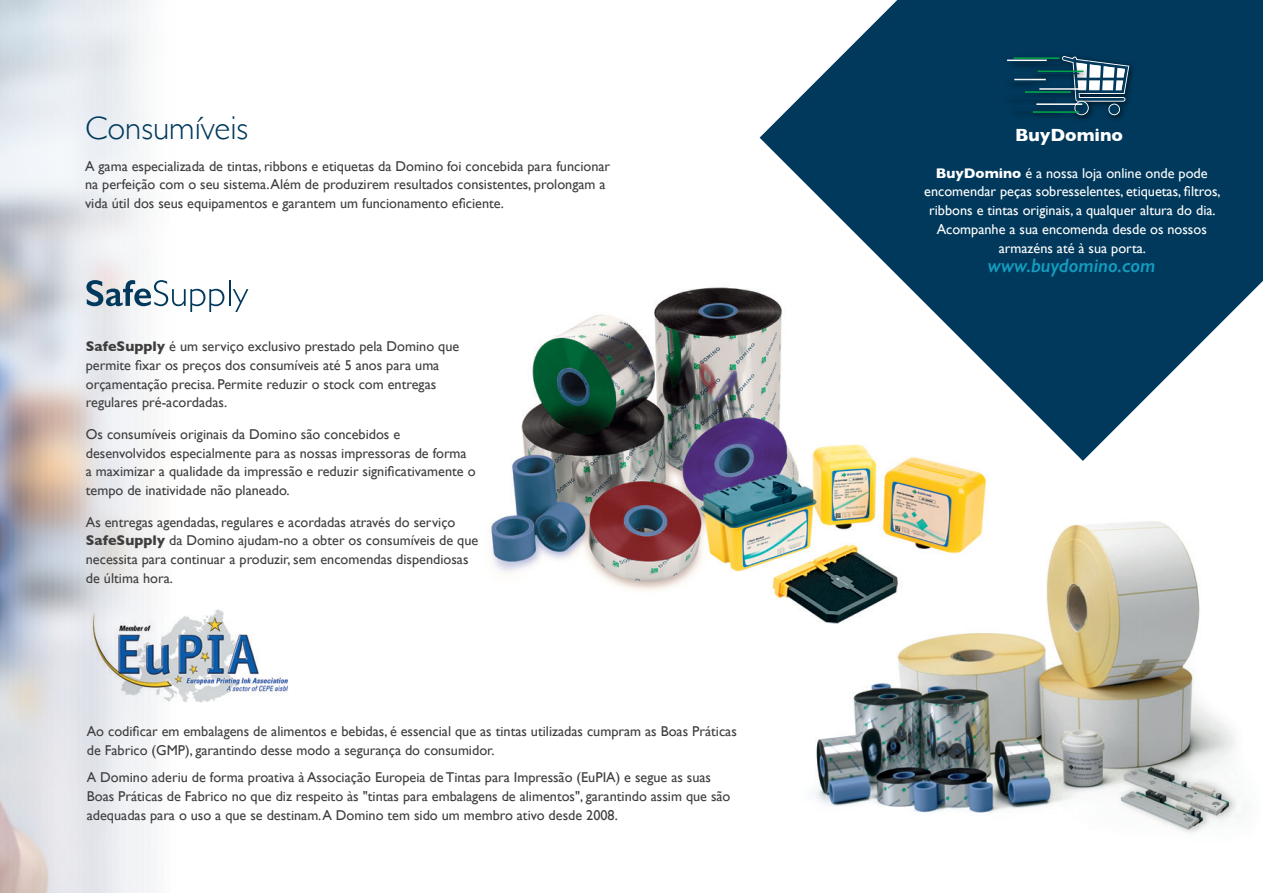
<style>
.page{position:relative;width:1263px;height:893px;background:#fff}
.page>*{position:absolute;margin:0;border:0;box-sizing:border-box;transform-origin:0 0}
.t1{font:300 33px "Gill Sans";color:#00395c}
.t2{font:italic 600 19.5px "Gill Sans";color:#149dbf}
.t3{font:700 18px "Gill Sans";color:#fff}
.t4{font:14.25px/18.8px "Gill Sans";color:#3e3e3f}
.t5{font:14.25px/18.8px "Gill Sans";color:#fff;text-align:center}
.s1{font-weight:700}
</style>
<div class="page">
<img style="left:491px;top:287px;width:495px;height:304px">
<img style="left:0;top:0;width:193px;height:893px">
<img style="left:763px;top:502px;width:483px;height:331px">
<svg style="left:86px;top:280px;width:162px;height:31px"></svg>
<img style="left:86px;top:588px;width:202px;height:135px">
<svg style="left:760px;top:0;width:503px;height:461px;fill:#00395c"></svg>
<img style="left:1056px;top:50px;width:83px;height:61px">
<img style="left:1068px;top:115px;width:30px;height:10px">
<img style="left:1102px;top:98px;width:28px;height:27px">
<svg style="left:1069px;top:56px;width:60px;height:59px"></svg>
<hr style="left:1076px;top:78px;width:49px;height:2px;background:#00395c">
<img style="left:1008px;top:71px;width:19px;height:2px">
<img style="left:1069px;top:64px;width:24px;height:18px">
<img style="left:1027px;top:67px;width:62px;height:15px">
<hr style="left:1033px;top:73px;width:46px;height:1px;background:#00395c">
<img style="left:1008px;top:73px;width:47px;height:9px">
<hr style="left:1014px;top:79px;width:32px;height:1px;background:#fff">
<img style="left:1003px;top:75px;width:37px;height:16px">
<svg style="left:1008px;top:81px;width:22px;height:1px"></svg>
<img style="left:1033px;top:82px;width:62px;height:17px">
<hr style="left:1039px;top:88px;width:46px;height:2px;background:#fff">
<img style="left:1019px;top:85px;width:62px;height:12px">
<hr style="left:1025px;top:91px;width:46px;height:2px;background:#00ab4d">
<img style="left:1003px;top:91px;width:60px;height:18px">
<hr style="left:1007px;top:98px;width:46px;height:1px;background:#00395c">
<img style="left:1007px;top:103px;width:23px;height:17px">
<hr style="left:1013px;top:109px;width:46px;height:2px;background:#00395c">
<img style="left:1026px;top:105px;width:62px;height:18px">
<img style="left:1030px;top:97px;width:62px;height:18px">
<hr style="left:1036px;top:103px;width:46px;height:2px;background:#fff">
<img style="left:1007px;top:51px;width:62px;height:18px">
<hr style="left:1013px;top:57px;width:46px;height:2px;background:#00ab4d">
<img style="left:1003px;top:54px;width:53px;height:17px">
<hr style="left:1007px;top:60px;width:40px;height:1px;background:#fff">
<p class="t1" style="left:85px;top:102px;width:165px">Consumíveis</p>
<p class="t4" style="left:85px;top:156px;width:527px">A gama especializada de tintas, ribbons e etiquetas da Domino foi concebida para funcionar na perfeição com o seu sistema. Além de produzirem resultados consistentes, prolongam a vida útil dos seus equipamentos e garantem um funcionamento eficiente.</p>
<p class="t4" style="left:86px;top:337px;width:375px"><span class="s1">SafeSupply</span> é um serviço exclusivo prestado pela Domino que permite fixar os preços dos consumíveis até 5 anos para uma orçamentação precisa. Permite reduzir o stock com entregas regulares pré-acordadas.</p>
<p class="t4" style="left:86px;top:425px;width:391px">Os consumíveis originais da Domino são concebidos e desenvolvidos especialmente para as nossas impressoras de forma a maximizar a qualidade da impressão e reduzir significativamente o tempo de inatividade não planeado.</p>
<p class="t4" style="left:86px;top:512px;width:394px">As entregas agendadas, regulares e acordadas através do serviço <span class="s1">SafeSupply</span> da Domino ajudam-no a obter os consumíveis de que necessita para continuar a produzir, sem encomendas dispendiosas de última hora.</p>
<p class="t4" style="left:87px;top:722px;width:651px">Ao codificar em embalagens de alimentos e bebidas, é essencial que as tintas utilizadas cumpram as Boas Práticas de Fabrico (GMP), garantindo desse modo a segurança do consumidor.</p>
<p class="t4" style="left:87px;top:768px;width:645px">A Domino aderiu de forma proativa à Associação Europeia de Tintas para Impressão (EuPIA) e segue as suas<br>Boas Práticas de Fabrico no que diz respeito às "tintas para embalagens de alimentos", garantindo assim que são adequadas para o uso a que se destinam. A Domino tem sido um membro ativo desde 2008.</p>
<p class="t3" style="left:1015px;top:121px;width:110px">BuyDomino</p>
<p class="t5" style="left:924px;top:163px;width:298px"><span class="s1">BuyDomino</span> é a nossa loja online onde pode encomendar peças sobresselentes, etiquetas, filtros, ribbons e tintas originais, a qualquer altura do dia.<br>Acompanhe a sua encomenda desde os nossos armazéns até à sua porta.</p>
<p class="t2" style="left:988px;top:254px;width:169px">www.buydomino.com</p>
</div>
